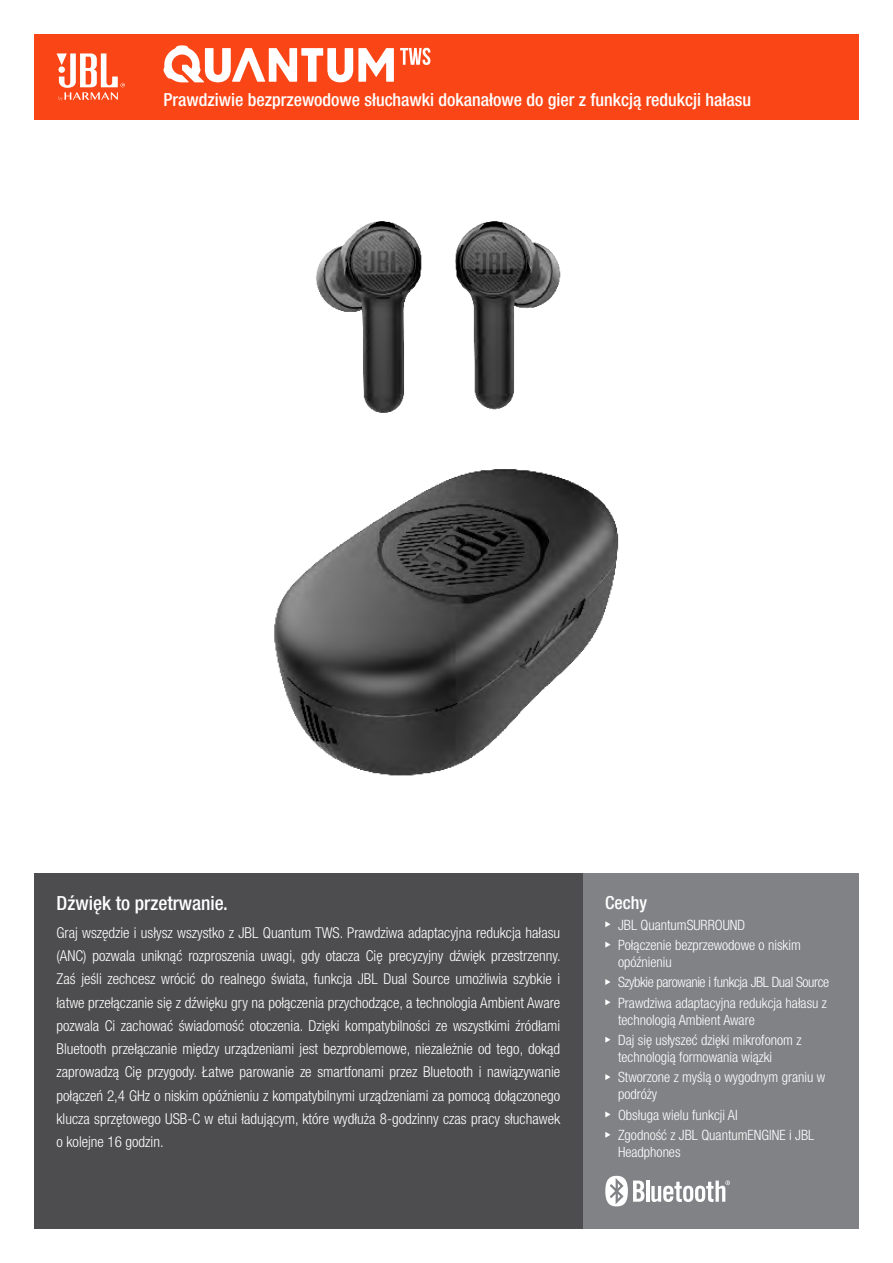
<style>
.page{position:relative;width:893px;height:1263px;background:#fff}
.page>*{position:absolute;margin:0;border:0;box-sizing:border-box;transform-origin:0 0}
.t1{font:500 condensed 19.5px "Helvetica Neue LT Pro";color:#fff}
.t2{font:500 condensed 18px "Helvetica Neue LT Pro";color:#fff}
.t3{font:300 condensed 15px/23.2px "Helvetica Neue LT Pro";color:#fff;text-align:justify}
.t4{font:300 condensed 14.25px/20.2px "Helvetica Neue LT Pro";color:#fff}
</style>
<div class="page">
<div style="left:34px;top:34px;width:825px;height:85px;background:#fa4616"></div>
<svg style="left:57px;top:53px;width:68px;height:48px"></svg>
<div style="left:583px;top:874px;width:276px;height:355px;background:#808285"></div>
<svg style="left:605px;top:921px;width:5px;height:6px"></svg>
<svg style="left:605px;top:941px;width:5px;height:6px"></svg>
<svg style="left:605px;top:979px;width:5px;height:6px"></svg>
<svg style="left:605px;top:999px;width:5px;height:6px"></svg>
<svg style="left:605px;top:1037px;width:5px;height:6px"></svg>
<svg style="left:605px;top:1074px;width:5px;height:6px"></svg>
<svg style="left:605px;top:1111px;width:5px;height:6px"></svg>
<svg style="left:605px;top:1132px;width:5px;height:6px"></svg>
<div style="left:34px;top:874px;width:549px;height:355px;background:#4d4d4f"></div>
<svg style="left:605px;top:1176px;width:39px;height:30px"></svg>
<hr style="left:646px;top:1180px;width:3px;height:22px;background:#fff">
<svg style="left:651px;top:1180px;width:79px;height:22px"></svg>
<svg style="left:163px;top:45px;width:231px;height:37px"></svg>
<svg style="left:400px;top:48px;width:30px;height:17px"></svg>
<img style="left:274px;top:469px;width:345px;height:307px">
<img style="left:316px;top:221px;width:245px;height:192px">
<p class="t2" style="left:163px;top:89px;width:589px">Prawdziwie bezprzewodowe słuchawki dokanałowe do gier z funkcją redukcji hałasu</p>
<h1 class="t1" style="left:57px;top:892px;width:173px">Dźwięk to przetrwanie.</h1>
<p class="t3" style="left:57px;top:921px;width:506px">Graj wszędzie i usłysz wszystko z JBL Quantum TWS. Prawdziwa adaptacyjna redukcja hałasu (ANC) pozwala uniknąć rozproszenia uwagi, gdy otacza Cię precyzyjny dźwięk przestrzenny.<br>Zaś jeśli zechcesz wrócić do realnego świata, funkcja JBL Dual Source umożliwia szybkie i łatwe przełączanie się z dźwięku gry na połączenia przychodzące, a technologia Ambient Aware pozwala Ci zachować świadomość otoczenia. Dzięki kompatybilności ze wszystkimi źródłami Bluetooth przełączanie między urządzeniami jest bezproblemowe, niezależnie od tego, dokąd zaprowadzą Cię przygody. Łatwe parowanie ze smartfonami przez Bluetooth i nawiązywanie połączeń 2,4 GHz o niskim opóźnieniu z kompatybilnymi urządzeniami za pomocą dołączonego klucza sprzętowego USB-C w etui ładującym, które wydłuża 8-godzinny czas pracy słuchawek o kolejne 16 godzin.</p>
<p class="t2" style="left:605px;top:892px;width:43px">Cechy</p>
<p class="t4" style="left:618px;top:914px;width:184px">JBL QuantumSURROUND<br>Połączenie bezprzewodowe o niskim</p>
<p class="t4" style="left:618px;top:952px;width:213px">opóźnieniu<br>Szybkie parowanie i funkcja JBL Dual Source<br>Prawdziwa adaptacyjna redukcja hałasu z</p>
<p class="t4" style="left:618px;top:1009px;width:185px">technologią Ambient Aware<br>Daj się usłyszeć dzięki mikrofonom z</p>
<p class="t4" style="left:618px;top:1047px;width:209px">technologią formowania wiązki<br>Stworzone z myślą o wygodnym graniu w</p>
<p class="t4" style="left:618px;top:1084px;width:198px">podróży<br>Obsługa wielu funkcji AI<br>Zgodność z JBL QuantumENGINE i JBL</p>
<p class="t4" style="left:618px;top:1142px;width:64px">Headphones</p>
</div>
